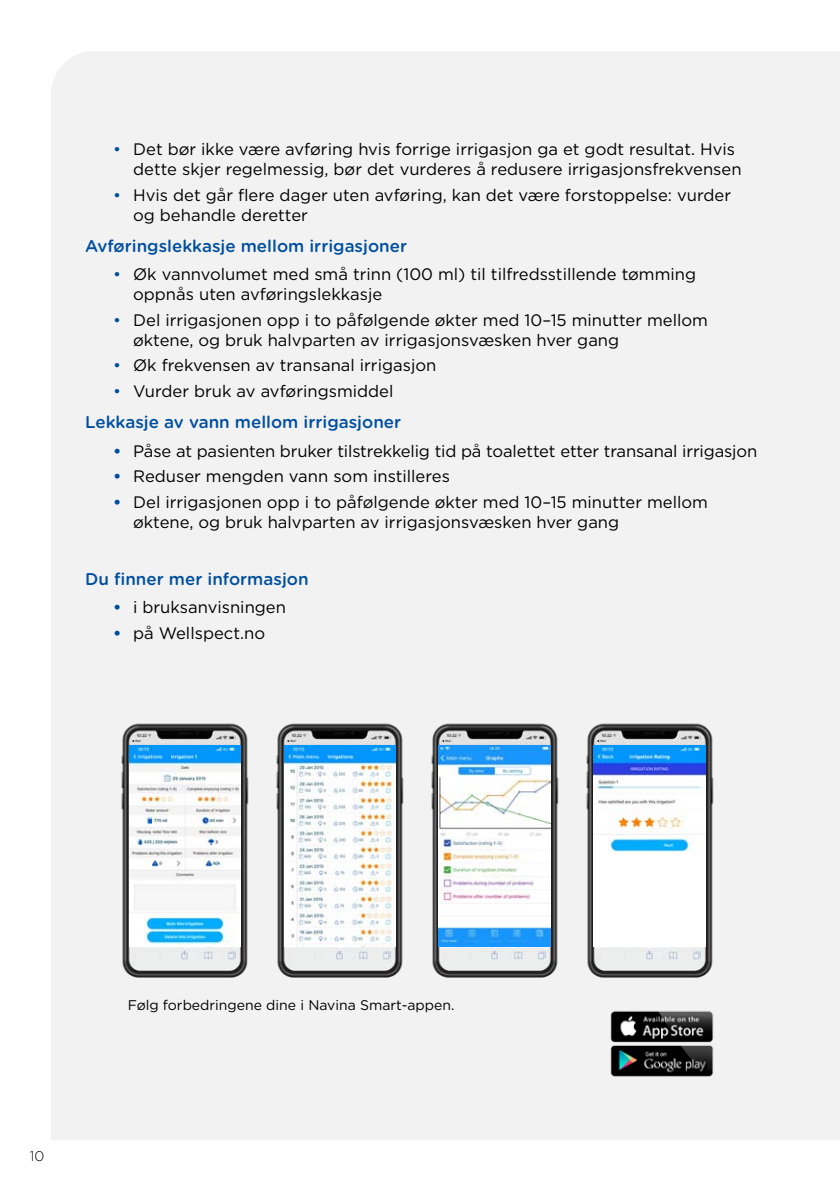
<style>
.page{position:relative;width:840px;height:1191px;background:#fff}
.page>*{position:absolute;margin:0;border:0;box-sizing:border-box;transform-origin:0 0}
.Heading_3{font:500 17px "Gotham Rounded";color:#004f9f}
.Bullit_indrag_1{font:16.6px/20px "Gotham";color:#000}
.Paragraph_Style_1{font:14px "Gotham";color:#000}
.t1{font:300 14px "Gotham Rounded";color:#000}
.s1{color:#004f9f}
.s2{font-weight:700;color:#004f9f}
</style>
<div class="page">
<div style="left:51px;top:51px;width:788px;height:1089px;background:#f2f2f2"></div>
<img style="left:113px;top:714px;width:146px;height:285px">
<img style="left:129px;top:745px;width:111px;height:201px">
<img style="left:268px;top:714px;width:145px;height:285px">
<img style="left:284px;top:745px;width:111px;height:201px">
<img style="left:423px;top:714px;width:145px;height:285px">
<img style="left:439px;top:745px;width:111px;height:201px">
<img style="left:578px;top:714px;width:145px;height:285px">
<img style="left:593px;top:745px;width:111px;height:201px">
<img style="left:607px;top:1004px;width:107px;height:79px">
<p class="Bullit_indrag_1" style="left:133px;top:139px;width:609px;text-indent:-20px"><span class="s1">•</span> Det bør ikke være avføring hvis forrige irrigasjon ga et godt resultat. Hvis dette skjer regelmessig, bør det vurderes å redusere irrigasjonsfrekvensen</p>
<p class="Bullit_indrag_1" style="left:133px;top:184px;width:599px;text-indent:-20px"><span class="s1">•</span> Hvis det går flere dager uten avføring, kan det være forstoppelse: vurder og behandle deretter</p>
<p class="Heading_3" style="left:85px;top:234px;width:323px">Avføringslekkasje mellom irrigasjoner</p>
<p class="Bullit_indrag_1" style="left:133px;top:264px;width:564px;text-indent:-20px"><span class="s1">•</span> Øk vannvolumet med små trinn (100 ml) til tilfredsstillende tømming oppnås uten avføringslekkasje</p>
<p class="Bullit_indrag_1" style="left:133px;top:309px;width:576px;text-indent:-20px"><span class="s1">•</span> Del irrigasjonen opp i to påfølgende økter med 10–15 minutter mellom øktene, og bruk halvparten av irrigasjonsvæsken hver gang</p>
<p class="Bullit_indrag_1" style="left:113px;top:355px;width:324px"><span class="s1">•</span> Øk frekvensen av transanal irrigasjon</p>
<p class="Bullit_indrag_1" style="left:113px;top:381px;width:281px"><span class="s1">•</span> Vurder bruk av avføringsmiddel</p>
<p class="Heading_3" style="left:85px;top:410px;width:317px">Lekkasje av vann mellom irrigasjoner</p>
<p class="Bullit_indrag_1" style="left:113px;top:440px;width:645px"><span class="s2">•</span> Påse at pasienten bruker tilstrekkelig tid på toalettet etter transanal irrigasjon</p>
<p class="Bullit_indrag_1" style="left:113px;top:466px;width:338px"><span class="s2">•</span> Reduser mengden vann som instilleres</p>
<p class="Bullit_indrag_1" style="left:133px;top:492px;width:576px;text-indent:-20px"><span class="s2">•</span> Del irrigasjonen opp i to påfølgende økter med 10–15 minutter mellom øktene, og bruk halvparten av irrigasjonsvæsken hver gang</p>
<p class="Heading_3" style="left:85px;top:566px;width:225px">Du finner mer informasjon</p>
<p class="Bullit_indrag_1" style="left:113px;top:597px;width:174px"><span class="s2">•</span> i bruksanvisningen</p>
<p class="Bullit_indrag_1" style="left:113px;top:622px;width:153px"><span class="s2">•</span> på Wellspect.no</p>
<p class="t1" style="left:30px;top:1146px;width:16px">10</p>
<p class="Paragraph_Style_1" style="left:128px;top:996px;width:328px">Følg forbedringene dine i Navina Smart-appen.</p>
</div>
